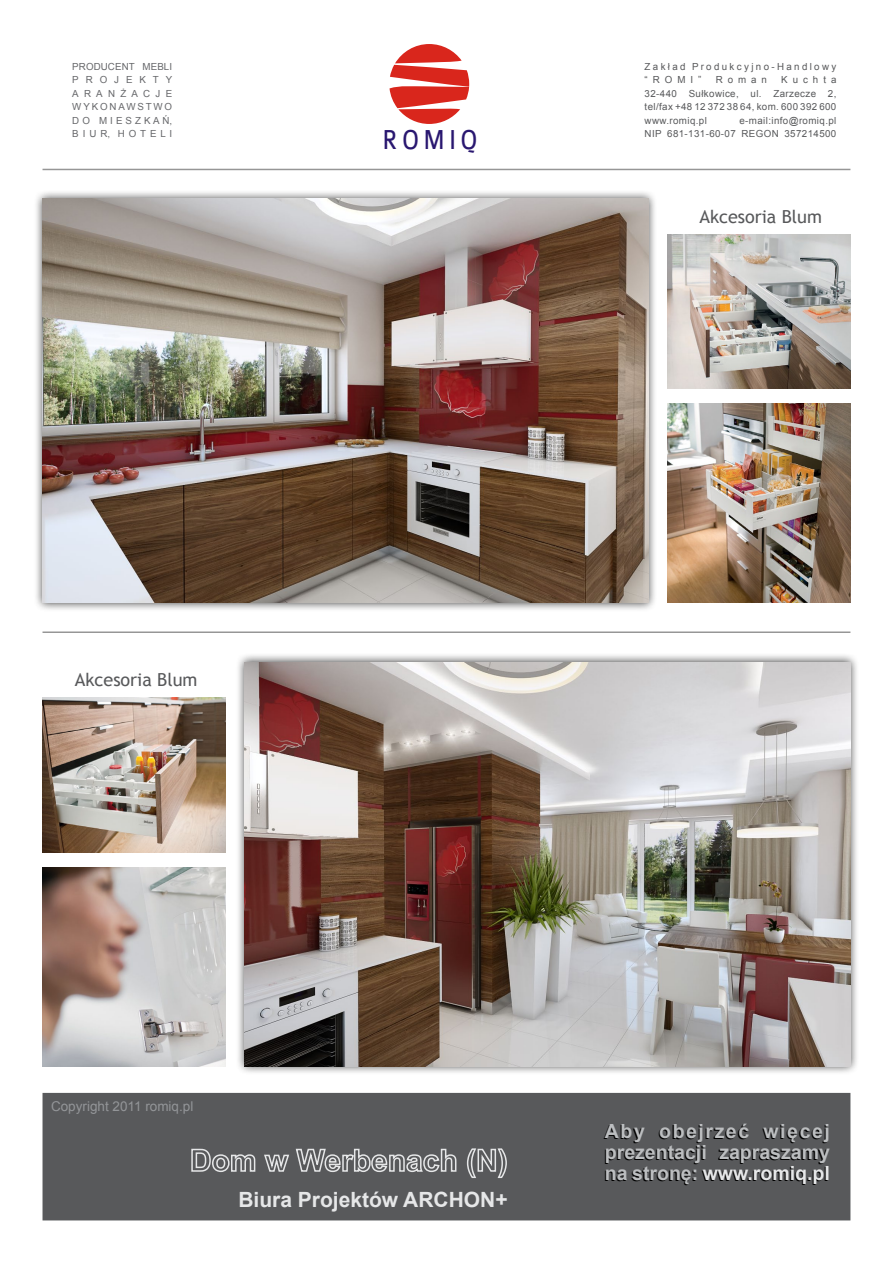
<style>
.page{position:relative;width:893px;height:1263px;background:#fff}
.page>*{position:absolute;margin:0;border:0;box-sizing:border-box;transform-origin:0 0}
.t1{font:29.25px "Colaborate";letter-spacing:.185em;color:#291770;scale:.83 1}
.t2{font:700 21px "Arial";color:#e6e7e8}
.t3{font:700 19.5px/21px "Arial";color:#bcbec0;text-align:justify}
.t4{font:18px "Trebuchet MS";color:#58595b}
.t5{font:13.5px "Arial";color:#939598}
.t6{font:9.75px/13.5px "Arial";letter-spacing:.04em;color:#58595b}
.t7{font:9.75px/13.5px "Arial";letter-spacing:.19em;color:#67686b;text-align:justify}
.s1{color:#e6e7e8}
</style>
<div class="page">
<hr style="left:43px;top:169px;width:807px;height:1px;background:#969696">
<hr style="left:43px;top:631px;width:807px;height:2px;background:#969696">
<div style="left:43px;top:1093px;width:807px;height:127px;background:#58595b"></div>
<div style="left:33px;top:189px;width:625px;height:423px;background:#000;opacity:.75"></div>
<img style="left:43px;top:198px;width:605px;height:404px">
<img style="left:667px;top:404px;width:183px;height:198px">
<div style="left:235px;top:653px;width:625px;height:422px;background:#000;opacity:.75"></div>
<img style="left:244px;top:662px;width:606px;height:404px">
<svg style="left:389px;top:44px;width:80px;height:80px"></svg>
<img style="left:667px;top:234px;width:183px;height:155px">
<img style="left:43px;top:867px;width:183px;height:199px">
<img style="left:43px;top:698px;width:183px;height:154px">
<svg style="left:191px;top:1148px;width:65px;height:25px"></svg>
<svg style="left:264px;top:1148px;width:193px;height:25px"></svg>
<svg style="left:466px;top:1148px;width:41px;height:30px"></svg>
<p class="t7" style="left:72px;top:60px;width:102px">PRODUCENT MEBLI PROJEKTY ARANŻACJE WYKONAWSTWO D O M I E S Z K A Ń, B I U R, H O T E L I</p>
<p class="t6" style="left:645px;top:60px;width:193px">Z a k ł a d P r o d u k c y j n o - H a n d l o w y “ R O M I ”</p>
<p class="t6" style="left:645px;top:73px;width:193px;text-align:justify;text-indent:137px">K u c h t a 32-440 Sułkowice, ul. Zarzecze 2, tel/fax +48 12 372 38 64, kom. 600 392 600 www.romiq.pl</p>
<p class="t6" style="left:716px;top:73px;width:53px">R o m a n</p>
<p class="t6" style="left:645px;top:114px;width:193px;text-align:right">e-mail:info@romiq.pl<br>NIP 681-131-60-07 REGON 357214500</p>
<h1 class="t1" style="left:383px;top:120px;width:116px">ROMIQ</h1>
<h3 class="t4" style="left:699px;top:206px;width:124px">Akcesoria Blum</h3>
<h3 class="t4" style="left:75px;top:669px;width:124px">Akcesoria Blum</h3>
<h3 class="t5" style="left:51px;top:1098px;width:144px">Copyright 2011 romiq.pl</h3>
<h2 class="t2" style="left:238px;top:1185px;width:271px">Biura Projektów ARCHON+</h2>
<h3 class="t3" style="left:605px;top:1121px;width:227px">Aby obejrzeć więcej prezentacji zapraszamy na stronę: <span class="s1">www.romiq.pl</span></h3>
</div>
